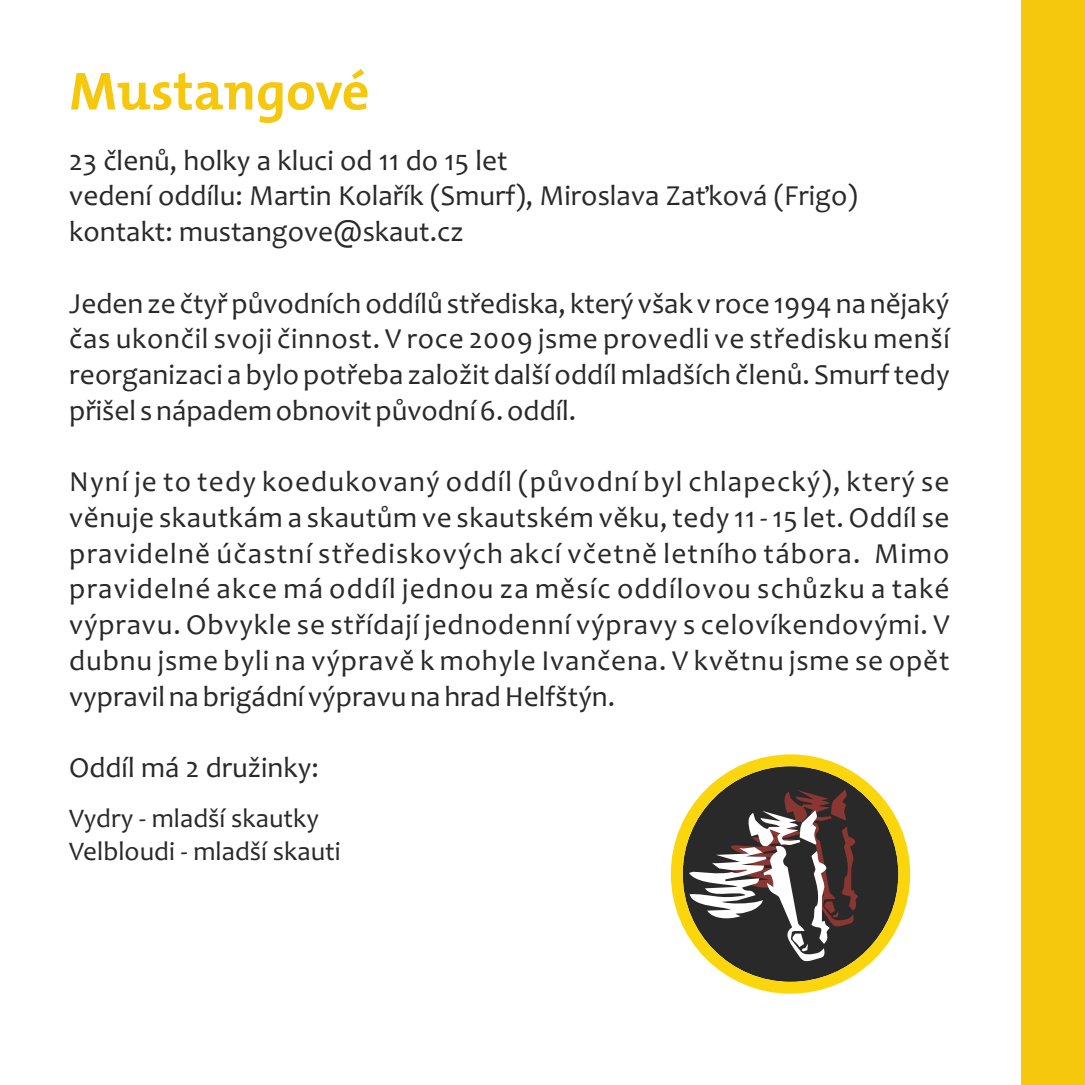
<style>
.page{position:relative;width:1085px;height:1085px;background:#fff}
.page>*{position:absolute;margin:0;border:0;box-sizing:border-box;transform-origin:0 0}
.t1{font:700 54px "The Mix CE B7";color:#f5c70d}
.t2{font:29.25px/35.8px "Candara";color:#292929;text-align:justify}
.t3{font:27px/32.9px "Candara";color:#292929}
</style>
<div class="page">
<div style="left:1020px;top:0;width:64px;height:1084px;background:#f5c70d"></div>
<svg style="left:670px;top:754px;width:240px;height:239px"></svg>
<h1 class="t1" style="left:69px;top:73px;width:302px">Mustangové</h1>
<p class="t2" style="left:69px;top:145px;width:789px;text-align:left">23 členů, holky a kluci od 11 do 15 let<br>vedení oddílu: Martin Kolařík (Smurf), Miroslava Zaťková (Frigo) kontakt: mustangove@skaut.cz</p>
<p class="t2" style="left:69px;top:288px;width:881px">Jeden ze čtyř původních oddílů střediska, který však v roce 1994 na nějaký čas ukončil svoji činnost. V roce 2009 jsme provedli ve středisku menší reorganizaci a bylo potřeba založit další oddíl mladších členů. Smurftedy přišel s nápadem obnovit původní 6. oddíl.</p>
<p class="t2" style="left:69px;top:466px;width:881px">Nyní je to tedy koedukovaný oddíl (původní byl chlapecký), který se věnuje skautkám a skautům ve skautském věku,tedy 11‐15 let.Oddíl se pravidelně účastní střediskových akcí včetně letního tábora. Mimo pravidelné akce má oddíl jednou za měsíc oddílovou schůzku a také výpravu. Obvykle se střídají jednodenní výpravy s celovíkendovými. V dubnu jsme byli na výpravě k mohyle Ivančena. V květnu jsme se opět vypravil na brigádní výpravu na hrad Helfštýn.</p>
<p class="t2" style="left:69px;top:752px;width:251px">Oddíl má 2 družinky:</p>
<p class="t3" style="left:69px;top:804px;width:273px">Vydry ‐ mladší skautky<br>Velbloudi ‐ mladší skauti</p>
</div>
